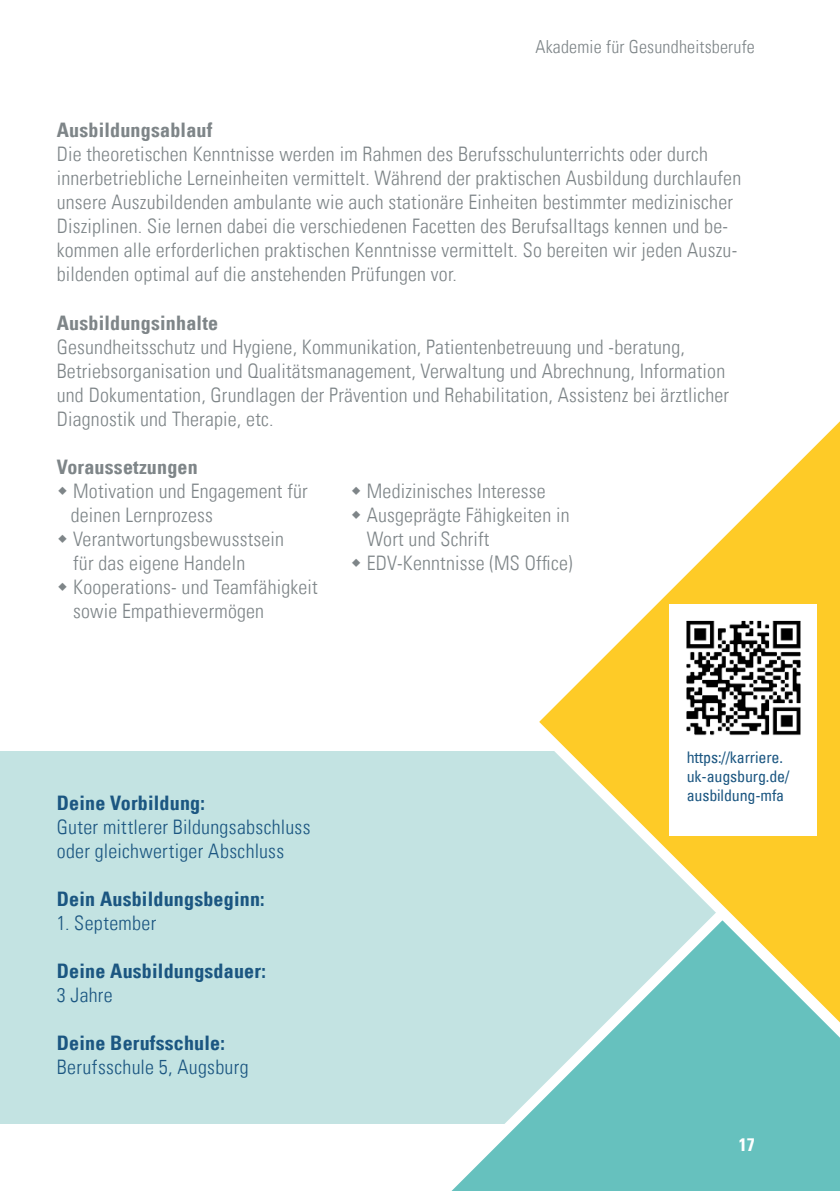
<style>
.page{position:relative;width:840px;height:1191px;background:#fff}
.page>*{position:absolute;margin:0;border:0;box-sizing:border-box;transform-origin:0 0}
.t1{font:20px/24px "Univers Com 47 Light Cond";letter-spacing:.01em;color:#7e8588}
.t2{font:20px/24px "Univers Com 47 Light Cond";letter-spacing:.015em;color:#1b5681}
.t3{font:20px "Univers Com 67 Bold Cond";letter-spacing:.01em;color:#1b5681}
.t4{font:20px "Univers Com 67 Bold Cond";letter-spacing:.01em;color:#7e8588}
.t5{font:18px "Univers Com 47 Light Cond";letter-spacing:.01em;color:#7e8588}
.t6{font:18px "Univers Com 67 Bold Cond";color:#fff}
.t7{font:condensed 16px/19.2px "Univers Com 57";letter-spacing:-.01em;color:#1b5681}
</style>
<div class="page">
<div style="left:0;top:751px;width:839px;height:372px;background:#c3e3e2"></div>
<svg style="left:353px;top:1112px;width:486px;height:79px"></svg>
<svg style="left:517px;top:422px;width:322px;height:735px"></svg>
<img style="left:669px;top:604px;width:147px;height:138px">
<div style="left:669px;top:742px;width:147px;height:94px;background:#fff"></div>
<p class="t5" style="left:535px;top:36px;width:221px">Akademie für Gesundheitsberufe</p>
<p class="t4" style="left:57px;top:118px;width:157px">Ausbildungsablauf</p>
<p class="t1" style="left:57px;top:142px;width:685px">Die theoretischen Kenntnisse werden im Rahmen des Berufsschulunterrichts oder durch innerbetriebliche Lerneinheiten vermittelt. Während der praktischen Ausbildung durchlaufen unsere Auszubildenden ambulante wie auch stationäre Einheiten bestimmter medizinischer Disziplinen. Sie lernen dabei die verschiedenen Facetten des Berufsalltags kennen und be&shy;kommen alle erforderlichen praktischen Kenntnisse vermittelt. So bereiten wir jeden Auszu&shy;bildenden optimal auf die anstehenden Prüfungen vor.</p>
<p class="t4" style="left:57px;top:310px;width:163px">Ausbildungsinhalte</p>
<p class="t1" style="left:57px;top:334px;width:673px">Gesundheitsschutz und Hygiene, Kommunikation, Patientenbetreuung und -beratung, Betriebsorganisation und Qualitätsmanagement, Verwaltung und Abrechnung, Information und Dokumentation, Grundlagen der Prävention und Rehabilitation, Assistenz bei ärztlicher Diagnostik und Therapie, etc.</p>
<p class="t4" style="left:57px;top:454px;width:142px">Voraussetzungen</p>
<p class="t1" style="left:71px;top:478px;width:248px">Motivation und Engagement für deinen Lernprozess<br>Verantwortungsbewusstsein<br>für das eigene Handeln<br>Kooperations- und Teamfähigkeit sowie Empathievermögen</p>
<p class="t1" style="left:366px;top:478px;width:207px">Medizinisches Interesse<br>Ausgeprägte Fähigkeiten in<br>Wort und Schrift<br>EDV-Kenntnisse (MS Office)</p>
<p class="t3" style="left:57px;top:790px;width:150px">Deine Vorbildung:</p>
<p class="t2" style="left:57px;top:814px;width:255px">Guter mittlerer Bildungsabschluss oder gleichwertiger Abschluss</p>
<p class="t3" style="left:57px;top:886px;width:209px">Dein Ausbildungsbeginn:</p>
<p class="t2" style="left:57px;top:910px;width:101px">1. September</p>
<p class="t3" style="left:57px;top:958px;width:210px">Deine Ausbildungsdauer:</p>
<p class="t2" style="left:57px;top:982px;width:58px">3 Jahre</p>
<p class="t3" style="left:57px;top:1030px;width:170px">Deine Berufsschule:</p>
<p class="t2" style="left:57px;top:1054px;width:193px">Berufsschule 5, Augsburg</p>
<p class="t7" style="left:686px;top:747px;width:104px">https://karriere. uk-augsburg.de/ ausbildung-mfa</p>
<p class="t6" style="left:738px;top:1133px;width:18px">17</p>
</div>
